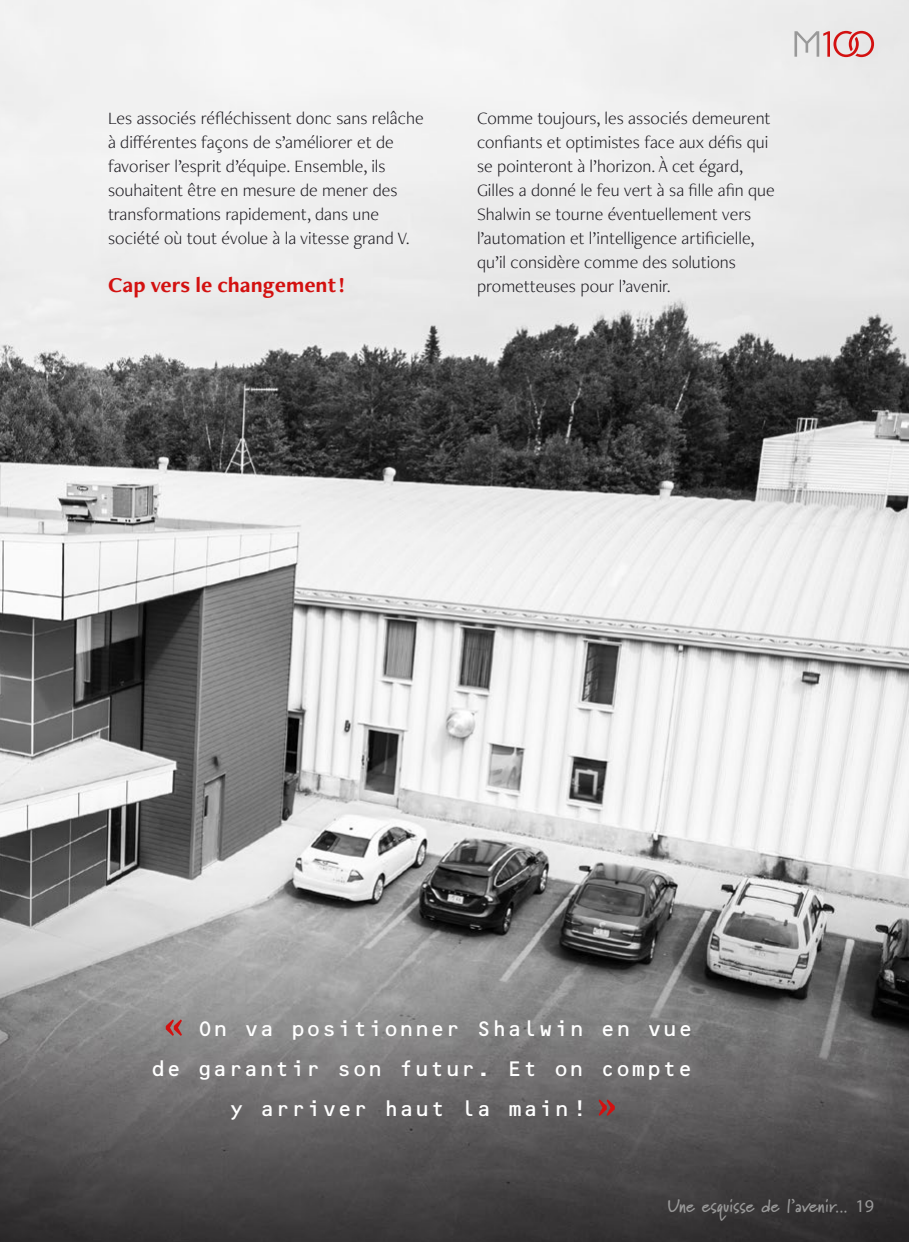
<style>
.page{position:relative;width:909px;height:1242px;background:#fff}
.page>*{position:absolute;margin:0;border:0;box-sizing:border-box;transform-origin:0 0}
.t1{font:700 22px "Freight Neo Pro";color:#d31110}
.t2{font:21.6px "OCRB Std";color:#fff}
.t3{font:300 18px/24px "Freight Neo Pro";color:#201e24}
.t4{font:700 18px "Marydale";letter-spacing:-.015em;color:#999}
.s1{font-family:"Myriad Pro";font-weight:400}
</style>
<div class="page">
<img style="left:0;top:0;width:909px;height:1242px">
<svg style="left:166px;top:1019px;width:16px;height:17px"></svg>
<svg style="left:599px;top:1099px;width:16px;height:17px"></svg>
<svg style="left:794px;top:31px;width:80px;height:26px"></svg>
<p class="t3" style="left:108px;top:106px;width:317px">Les associés réfléchissent donc sans relâche à différentes façons de s’améliorer et de favoriser l’esprit d’équipe. Ensemble, ils souhaitent être en mesure de mener des transformations rapidement, dans une société où tout évolue à la vitesse grand V.</p>
<p class="t1" style="left:108px;top:270px;width:239px">Cap vers le changement !</p>
<p class="t3" style="left:477px;top:106px;width:299px">Comme toujours, les associés demeurent confiants et optimistes face aux défis qui se pointeront à l’horizon. À cet égard, Gilles a donné le feu vert à sa fille afin que Shalwin se tourne éventuellement vers l’automation et l’intelligence artificielle, qu’il considère comme des solutions prometteuses pour l’avenir.</p>
<p class="t2" style="left:197px;top:1017px;width:497px">On va positionner Shalwin en vue</p>
<p class="t2" style="left:151px;top:1057px;width:544px">de garantir son futur. Et on compte</p>
<p class="t2" style="left:229px;top:1097px;width:361px">y arriver haut la main!</p>
<p class="t4" style="left:668px;top:1195px;width:208px">Une esquisse de l’avenir... <span class="s1">19</span></p>
</div>
